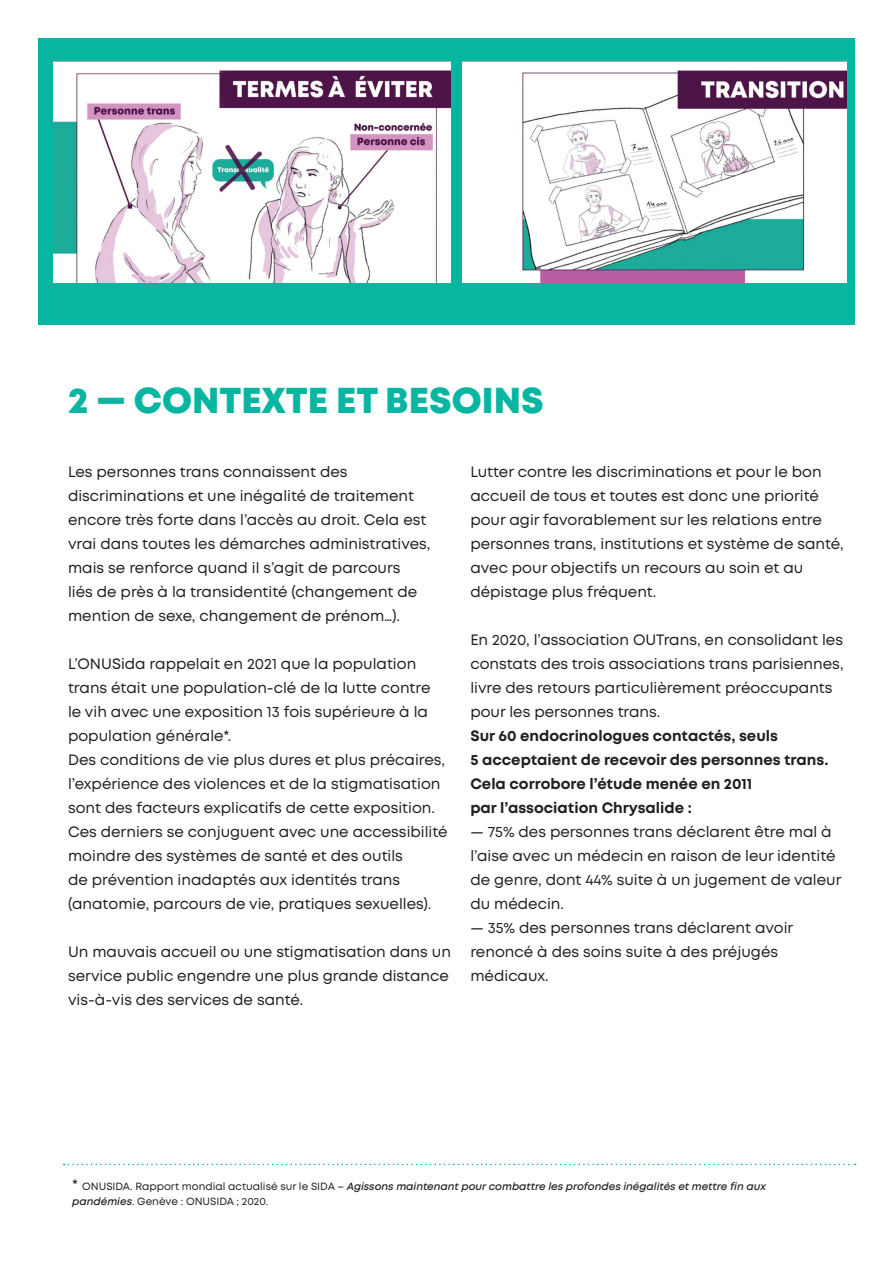
<style>
.page{position:relative;width:893px;height:1263px;background:#fff}
.page>*{position:absolute;margin:0;border:0;box-sizing:border-box;transform-origin:0 0}
.t1{font:800 36px "Mont";color:#08b5a1}
.t2{font:15px/24px "Mont";color:#231f20}
.t3{font:700 15px/24px "Mont";color:#231f20}
.t4{font:italic 600 10.5px/15px "Mont";color:#231f20}
.s1{font-weight:400;font-style:normal;font-size:15px}
.s2{font-weight:400;font-style:normal}
</style>
<div class="page">
<div style="left:38px;top:38px;width:817px;height:289px;background:#08b5a1"></div>
<div style="left:38px;top:325px;width:817px;height:900px;background:#fff"></div>
<img style="left:53px;top:62px;width:397px;height:221px">
<img style="left:462px;top:62px;width:384px;height:221px">
<svg style="left:64px;top:1164px;width:792px;height:1px"></svg>
<p class="t1" style="left:68px;top:377px;width:477px">2 — CONTEXTE ET BESOINS</p>
<p class="t2" style="left:68px;top:459px;width:364px">Les personnes trans connaissent des discriminations et une inégalité de traitement encore très forte dans l’accès au droit. Cela est vrai dans toutes les démarches administratives, mais se renforce quand il s’agit de parcours<br>liés de près à la transidentité (changement de mention de sexe, changement de prénom…).</p>
<p class="t2" style="left:68px;top:651px;width:364px">L’ONUSida rappelait en 2021 que la population trans était une population-clé de la lutte contre le vih avec une exposition 13 fois supérieure à la population générale*.</p>
<p class="t2" style="left:68px;top:747px;width:381px">Des conditions de vie plus dures et plus précaires, l’expérience des violences et de la stigmatisation sont des facteurs explicatifs de cette exposition.<br>Ces derniers se conjuguent avec une accessibilité moindre des systèmes de santé et des outils<br>de prévention inadaptés aux identités trans (anatomie, parcours de vie, pratiques sexuelles).</p>
<p class="t2" style="left:68px;top:939px;width:384px">Un mauvais accueil ou une stigmatisation dans un service public engendre une plus grande distance vis-à-vis des services de santé.</p>
<p class="t2" style="left:470px;top:459px;width:375px">Lutter contre les discriminations et pour le bon accueil de tous et toutes est donc une priorité pour agir favorablement sur les relations entre personnes trans, institutions et système de santé, avec pour objectifs un recours au soin et au dépistage plus fréquent.</p>
<p class="t2" style="left:470px;top:627px;width:375px">En 2020, l’association OUTrans, en consolidant les constats des trois associations trans parisiennes, livre des retours particulièrement préoccupants pour les personnes trans.</p>
<p class="t3" style="left:470px;top:723px;width:309px">Sur 60 endocrinologues contactés, seuls</p>
<p class="t3" style="left:470px;top:747px;width:360px">5 acceptaient de recevoir des personnes trans.<br>Cela corrobore l’étude menée en 2011</p>
<p class="t3" style="left:470px;top:795px;width:223px">par l’association Chrysalide :</p>
<p class="t2" style="left:470px;top:819px;width:373px">— 75% des personnes trans déclarent être mal à l’aise avec un médecin en raison de leur identité de genre, dont 44% suite à un jugement de valeur du médecin.</p>
<p class="t2" style="left:470px;top:915px;width:324px">— 35% des personnes trans déclarent avoir renoncé à des soins suite à des préjugés médicaux.</p>
<p class="t4" style="left:72px;top:1179px;width:695px"><span class="s1">*</span> <span class="s2">ONUSIDA. Rapport mondial actualisé sur le SIDA –</span> Agissons maintenant pour combattre les profondes inégalités et mettre fin aux pandémies<span class="s2">. Genève : ONUSIDA ; 2020.</span></p>
</div>
